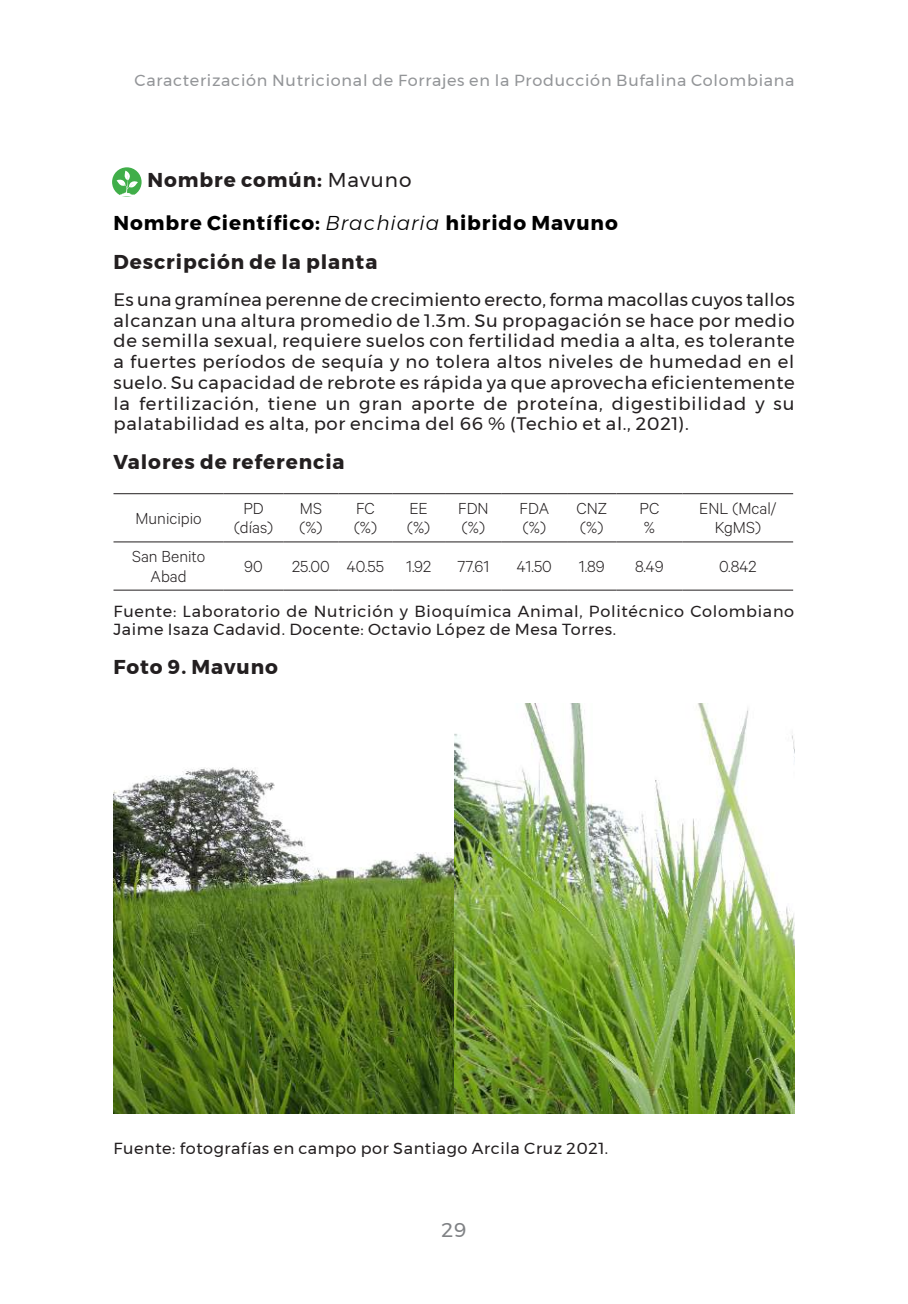
<style>
.page{position:relative;width:908px;height:1304px;background:#fff}
.page>*{position:absolute;margin:0;border:0;box-sizing:border-box;transform-origin:0 0}
.t1{font:700 20px/43.6px "Montserrat";letter-spacing:.045em;color:#000}
.t2{font:700 20px "Montserrat";letter-spacing:.045em;color:#231f20}
.t3{font:20px "Montserrat";color:#808285}
.t4{font:18px/20.8px "Montserrat";letter-spacing:.04em;color:#231f20;text-align:justify}
.t5{font:300 18px/19.4px "Calibre";color:#231f20}
.t6{font:16px/18.4px "Montserrat";letter-spacing:.04em;color:#231f20}
.t7{font:16px "Montserrat";letter-spacing:.05em;color:#939598}
.s1{color:#231f20}
.s2{font-weight:400;color:#231f20}
.s3{font-weight:300;font-style:italic}
</style>
<div class="page">
<div style="left:112px;top:167px;width:29px;height:30px;background:#40ae49;border-radius:50%"></div>
<svg style="left:116px;top:171px;width:22px;height:25px"></svg>
<hr style="left:113px;top:493px;width:111px;height:1px;background:#231f20">
<hr style="left:224px;top:493px;width:59px;height:1px;background:#231f20">
<hr style="left:283px;top:493px;width:55px;height:1px;background:#231f20">
<hr style="left:338px;top:493px;width:54px;height:1px;background:#231f20">
<hr style="left:392px;top:493px;width:53px;height:1px;background:#231f20">
<hr style="left:445px;top:493px;width:56px;height:1px;background:#231f20">
<hr style="left:501px;top:493px;width:65px;height:1px;background:#231f20">
<hr style="left:566px;top:493px;width:50px;height:1px;background:#231f20">
<hr style="left:616px;top:493px;width:66px;height:1px;background:#231f20">
<hr style="left:682px;top:493px;width:110px;height:1px;background:#231f20">
<hr style="left:113px;top:541px;width:111px;height:1px;background:#231f20">
<hr style="left:224px;top:541px;width:59px;height:1px;background:#231f20">
<hr style="left:283px;top:541px;width:55px;height:1px;background:#231f20">
<hr style="left:338px;top:541px;width:54px;height:1px;background:#231f20">
<hr style="left:392px;top:541px;width:53px;height:1px;background:#231f20">
<hr style="left:445px;top:541px;width:56px;height:1px;background:#231f20">
<hr style="left:501px;top:541px;width:65px;height:1px;background:#231f20">
<hr style="left:566px;top:541px;width:50px;height:1px;background:#231f20">
<hr style="left:616px;top:541px;width:66px;height:1px;background:#231f20">
<hr style="left:682px;top:541px;width:110px;height:1px;background:#231f20">
<hr style="left:113px;top:590px;width:111px;height:1px;background:#231f20">
<hr style="left:224px;top:590px;width:59px;height:1px;background:#231f20">
<hr style="left:283px;top:590px;width:55px;height:1px;background:#231f20">
<hr style="left:338px;top:590px;width:54px;height:1px;background:#231f20">
<hr style="left:392px;top:590px;width:53px;height:1px;background:#231f20">
<hr style="left:445px;top:590px;width:56px;height:1px;background:#231f20">
<hr style="left:501px;top:590px;width:65px;height:1px;background:#231f20">
<hr style="left:566px;top:590px;width:50px;height:1px;background:#231f20">
<hr style="left:616px;top:590px;width:66px;height:1px;background:#231f20">
<hr style="left:682px;top:590px;width:110px;height:1px;background:#231f20">
<img style="left:113px;top:767px;width:341px;height:346px">
<img style="left:454px;top:703px;width:340px;height:410px">
<p class="t7" style="left:134px;top:68px;width:661px">Caracterización Nutricional de Forrajes en la Producción Bufalina Colombiana</p>
<p class="t1" style="left:113px;top:158px;width:505px;text-indent:34px"><span class="s1">Nombre común:</span> <span class="s2">Mavuno<br></span>Nombre Científico: <span class="s3">Brachiaria</span> hibrido Mavuno</p>
<p class="t2" style="left:113px;top:246px;width:265px">Descripción de la planta</p>
<p class="t4" style="left:113px;top:289px;width:682px">Es una gramínea perenne de crecimiento erecto, forma macollas cuyos tallos alcanzan una altura promedio de 1.3m. Su propagación se hace por medio de semilla sexual, requiere suelos con fertilidad media a alta, es tolerante a fuertes períodos de sequía y no tolera altos niveles de humedad en el suelo. Su capacidad de rebrote es rápida ya que aprovecha eficientemente la fertilización, tiene un gran aporte de proteína, digestibilidad y su palatabilidad es alta, por encima del 66 % (Techio et al., 2021).</p>
<p class="t2" style="left:113px;top:446px;width:232px">Valores de referencia</p>
<p class="t5" style="left:135px;top:508px;width:68px">Municipio</p>
<p class="t5" style="left:234px;top:498px;width:40px;text-align:center">PD (días)</p>
<p class="t5" style="left:299px;top:498px;width:24px">MS (%)</p>
<p class="t5" style="left:354px;top:498px;width:24px">FC (%)</p>
<p class="t5" style="left:407px;top:498px;width:24px">EE (%)</p>
<p class="t5" style="left:458px;top:498px;width:32px">FDN (%)</p>
<p class="t5" style="left:519px;top:498px;width:31px">FDA (%)</p>
<p class="t5" style="left:576px;top:498px;width:32px">CNZ (%)</p>
<p class="t5" style="left:639px;top:498px;width:21px">PC %</p>
<p class="t5" style="left:698px;top:498px;width:79px;text-align:center">ENL (Mcal/<br>KgMS)</p>
<p class="t5" style="left:132px;top:546px;width:75px;text-align:center">San Benito<br>Abad</p>
<p class="t5" style="left:244px;top:556px;width:20px">90</p>
<p class="t5" style="left:292px;top:556px;width:140px">25.00 40.55 1.92</p>
<p class="t5" style="left:457px;top:556px;width:33px">77.61</p>
<p class="t5" style="left:516px;top:556px;width:36px">41.50</p>
<p class="t5" style="left:578px;top:556px;width:27px">1.89</p>
<p class="t5" style="left:634px;top:556px;width:30px">8.49</p>
<p class="t5" style="left:718px;top:556px;width:39px">0.842</p>
<p class="t6" style="left:113px;top:602px;width:682px">Fuente: Laboratorio de Nutrición y Bioquímica Animal, Politécnico Colombiano<br>Jaime Isaza Cadavid. Docente: Octavio López de Mesa Torres.</p>
<p class="t2" style="left:113px;top:651px;width:166px">Foto 9. Mavuno</p>
<p class="t6" style="left:113px;top:1139px;width:496px">Fuente: fotografías en campo por Santiago Arcila Cruz 2021.</p>
<p class="t3" style="left:441px;top:1215px;width:27px">29</p>
</div>
